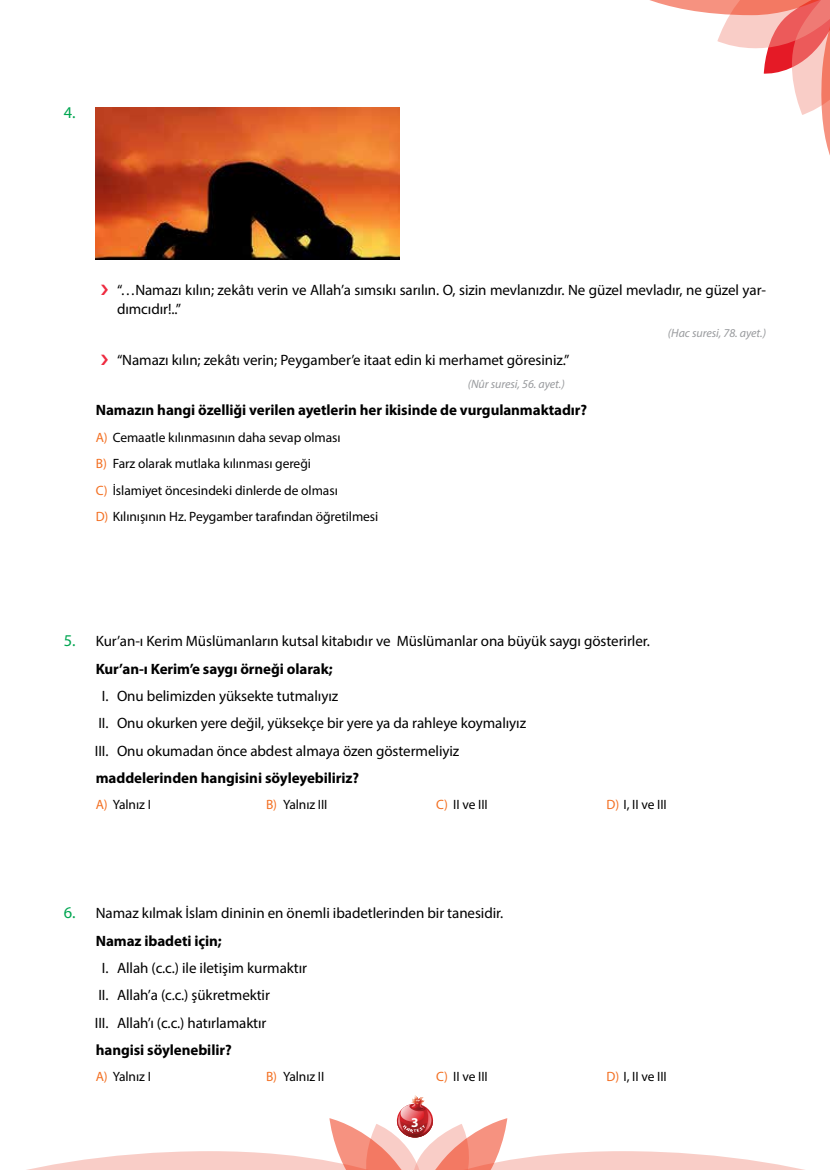
<style>
.page{position:relative;width:830px;height:1170px;background:#fff}
.page>*{position:absolute;margin:0;border:0;box-sizing:border-box;transform-origin:0 0}
.t1{font:16.5px "Myriad Pro";color:#00a651}
.t2{font:15px/27.3px "Myriad Pro";letter-spacing:-.005em;color:#000}
.t3{font:700 15px "Myriad Pro";letter-spacing:-.005em;color:#000}
.t4{font:13.5px/26.5px "Myriad Pro";letter-spacing:-.005em;color:#000}
.t5{font:700 13.5px "Myriad Pro";color:#fff}
.t6{font:italic 12px "Myriad Pro";letter-spacing:-.005em;color:#999b9e}
.s1{color:#f36f21}
.s2{font-size:16.5px;color:#00a651}
.s3{font-weight:700}
</style>
<div class="page">
<svg style="left:32px;top:1095px;width:768px;height:74px"></svg>
<svg style="left:650px;top:0;width:179px;height:152px"></svg>
<img style="left:96px;top:107px;width:303px;height:152px">
<p class="t1" style="left:64px;top:102px;width:13px">4.</p>
<p class="t2" style="left:117px;top:280px;width:650px;line-height:18.8px">“…Namazı kılın; zekâtı verin ve Allah’a sımsıkı sarılın. O, sizin mevlanızdır. Ne güzel mevladır, ne güzel yar&shy;dımcıdır!..”</p>
<p class="t6" style="left:667px;top:326px;width:100px">(Hac suresi, 78. ayet.)</p>
<p class="t2" style="left:117px;top:345px;width:454px">“Namazı kılın; zekâtı verin; Peygamber’e itaat edin ki merhamet göresiniz.”</p>
<p class="t6" style="left:467px;top:376px;width:99px">(Nûr suresi, 56. ayet.)</p>
<p class="t3" style="left:96px;top:400px;width:492px">Namazın hangi özelliği verilen ayetlerin her ikisinde de vurgulanmaktadır?</p>
<p class="t4" style="left:96px;top:424px;width:284px"><span class="s1">A)</span> Cemaatle kılınmasının daha sevap olması<br><span class="s1">B)</span> Farz olarak mutlaka kılınması gereği<br><span class="s1">C)</span> İslamiyet öncesindeki dinlerde de olması<br><span class="s1">D)</span> Kılınışının Hz. Peygamber tarafından öğretilmesi</p>
<p class="t2" style="left:96px;top:627px;width:555px;text-indent:-32px"><span class="s2">5.</span> Kur’an-ı Kerim Müslümanların kutsal kitabıdır ve Müslümanlar ona büyük saygı gösterirler.<br><span class="s3">Kur’an-ı Kerim’e saygı örneği olarak;</span></p>
<p class="t2" style="left:95px;top:682px;width:432px;text-indent:7px">I. Onu belimizden yüksekte tutmalıyız<br>II. Onu okurken yere değil, yüksekçe bir yere ya da rahleye koymalıyız<br>III. Onu okumadan önce abdest almaya özen göstermeliyiz</p>
<p class="t3" style="left:96px;top:768px;width:265px">maddelerinden hangisini söyleyebiliriz?</p>
<p class="t4" style="left:96px;top:791px;width:57px"><span class="s1">A)</span> Yalnız I</p>
<p class="t4" style="left:266px;top:791px;width:63px"><span class="s1">B)</span> Yalnız III</p>
<p class="t4" style="left:436px;top:791px;width:53px"><span class="s1">C)</span> II ve III</p>
<p class="t4" style="left:606px;top:791px;width:62px"><span class="s1">D)</span> I, II ve III</p>
<p class="t2" style="left:96px;top:899px;width:409px;text-indent:-32px"><span class="s2">6.</span> Namaz kılmak İslam dininin en önemli ibadetlerinden bir tanesidir.<br><span class="s3">Namaz ibadeti için;</span></p>
<p class="t2" style="left:95px;top:953px;width:213px;text-indent:7px">I. Allah (c.c.) ile iletişim kurmaktır<br>II. Allah’a (c.c.) şükretmektir<br>III. Allah’ı (c.c.) hatırlamaktır</p>
<p class="t3" style="left:96px;top:1039px;width:137px">hangisi söylenebilir?</p>
<p class="t4" style="left:96px;top:1063px;width:57px"><span class="s1">A)</span> Yalnız I</p>
<p class="t4" style="left:266px;top:1063px;width:60px"><span class="s1">B)</span> Yalnız II</p>
<p class="t4" style="left:436px;top:1063px;width:53px"><span class="s1">C)</span> II ve III</p>
<p class="t4" style="left:606px;top:1063px;width:62px"><span class="s1">D)</span> I, II ve III</p>
<p class="t5" style="left:411px;top:1113px;width:9px">3</p>
</div>
